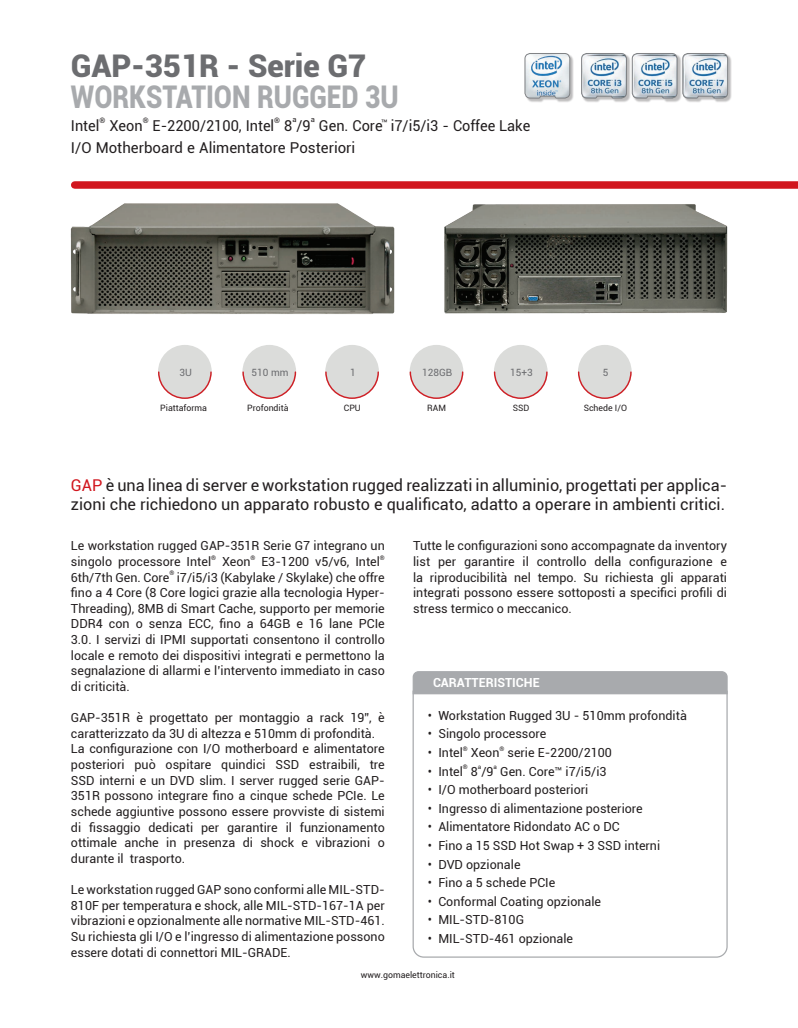
<style>
.page{position:relative;width:798px;height:1028px;background:#fff}
.page>*{position:absolute;margin:0;border:0;box-sizing:border-box;transform-origin:0 0}
.t1{font:900 31.25px "Roboto";color:#a8aaad;scale:.84 1}
.t2{font:900 31.25px "Roboto";color:#6c6d70}
.t3{font:16.25px/18.8px "Roboto";color:#231f20}
.t4{font:15px/22.5px "Roboto";color:#231f20}
.t5{font:12.5px/15.6px "Roboto";color:#231f20;text-align:justify}
.t6{font:700 12.5px "Roboto";color:#fff}
.t7{font:10px "Roboto";color:#6c6d70}
.t8{font:8.75px "Roboto";color:#231f20}
.t9{font:7.5px "Roboto";color:#231f20}
.t10{font:6.25px "Roboto";color:#231f20}
.s1{color:#d1161e}
</style>
<div class="page">
<img style="left:70px;top:203px;width:325px;height:111px">
<img style="left:444px;top:204px;width:284px;height:110px">
<div style="left:158px;top:345px;width:54px;height:53px;background:#dbdcda;border-radius:50%"></div>
<svg style="left:158px;top:370px;width:54px;height:29px"></svg>
<div style="left:242px;top:345px;width:54px;height:53px;background:#dbdcda;border-radius:50%"></div>
<svg style="left:242px;top:370px;width:55px;height:29px"></svg>
<div style="left:325px;top:345px;width:54px;height:53px;background:#dbdcda;border-radius:50%"></div>
<svg style="left:325px;top:371px;width:54px;height:28px"></svg>
<div style="left:409px;top:345px;width:54px;height:53px;background:#dbdcda;border-radius:50%"></div>
<svg style="left:409px;top:370px;width:55px;height:29px"></svg>
<div style="left:493px;top:345px;width:54px;height:53px;background:#dbdcda;border-radius:50%"></div>
<svg style="left:493px;top:370px;width:55px;height:29px"></svg>
<div style="left:577px;top:345px;width:54px;height:53px;background:#dbdcda;border-radius:50%"></div>
<svg style="left:577px;top:370px;width:55px;height:29px"></svg>
<svg style="left:412px;top:695px;width:316px;height:263px"></svg>
<div style="left:412px;top:671px;width:316px;height:24px;background:#a8aaad"></div>
<div style="left:582px;top:54px;width:48px;height:49px;background:#231f20;opacity:.3"></div>
<div style="left:525px;top:54px;width:49px;height:49px;background:#231f20;opacity:.3"></div>
<svg style="left:524px;top:53px;width:46px;height:46px"></svg>
<div style="left:632px;top:54px;width:49px;height:49px;background:#231f20;opacity:.3"></div>
<div style="left:683px;top:54px;width:48px;height:49px;background:#231f20;opacity:.3"></div>
<svg style="left:581px;top:53px;width:147px;height:46px"></svg>
<div style="left:75px;top:181px;width:722px;height:8px;background:#d1161e"></div>
<h1 class="t2" style="left:71px;top:44px;width:297px">GAP-351R - Serie G7</h1>
<h1 class="t1" style="left:71px;top:75px;width:391px">WORKSTATION RUGGED 3U</h1>
<p class="t4" style="left:71px;top:113px;width:30px">Intel</p>
<p class="t9" style="left:99px;top:115px;width:7px">®</p>
<p class="t4" style="left:109px;top:113px;width:35px">Xeon</p>
<p class="t9" style="left:143px;top:115px;width:7px">®</p>
<p class="t4" style="left:152px;top:113px;width:123px">E-2200/2100, Intel</p>
<p class="t9" style="left:274px;top:115px;width:7px">®</p>
<p class="t4" style="left:284px;top:113px;width:28px">8/9</p>
<p class="t9" style="left:292px;top:114px;width:6px">a</p>
<p class="t9" style="left:310px;top:114px;width:6px">a</p>
<p class="t4" style="left:71px;top:113px;width:461px;text-indent:248px">Gen. Core<sup>™</sup> i7/i5/i3 - Coffee Lake<br>I/O Motherboard e Alimentatore Posteriori</p>
<p class="t7" style="left:179px;top:365px;width:14px">3U</p>
<p class="t8" style="left:160px;top:402px;width:48px">Piattaforma</p>
<p class="t7" style="left:251px;top:365px;width:38px">510 mm</p>
<p class="t8" style="left:247px;top:402px;width:43px">Profondità</p>
<p class="t7" style="left:350px;top:365px;width:7px">1</p>
<p class="t8" style="left:343px;top:402px;width:19px">CPU</p>
<p class="t7" style="left:422px;top:365px;width:32px">128GB</p>
<p class="t8" style="left:427px;top:402px;width:20px">RAM</p>
<p class="t7" style="left:510px;top:365px;width:24px">15+3</p>
<p class="t8" style="left:512px;top:402px;width:18px">SSD</p>
<p class="t7" style="left:602px;top:365px;width:7px">5</p>
<p class="t8" style="left:583px;top:401px;width:45px">Schede I/O</p>
<h2 class="t3" style="left:71px;top:475px;width:657px"><span class="s1">GAP</span> è una linea di server e workstation rugged realizzati in alluminio, progettati per applica&shy;zioni che richiedono un apparato robusto e qualificato, adatto a operare in ambienti critici.</h2>
<p class="t5" style="left:71px;top:537px;width:315px">Le workstation rugged GAP-351R Serie G7 integrano un singolo processore Intel</p>
<p class="t10" style="left:211px;top:553px;width:6px">®</p>
<p class="t5" style="left:222px;top:553px;width:30px">Xeon</p>
<p class="t10" style="left:250px;top:553px;width:6px">®</p>
<p class="t5" style="left:261px;top:553px;width:120px">E3-1200 v5/v6, Intel</p>
<p class="t10" style="left:380px;top:553px;width:6px">®</p>
<p class="t5" style="left:71px;top:569px;width:100px">6th/7th Gen. Core</p>
<p class="t10" style="left:169px;top:568px;width:6px">®</p>
<p class="t5" style="left:71px;top:569px;width:315px;text-indent:106px">i7/i5/i3 (Kabylake / Skylake) che offre fino a 4 Core (8 Core logici grazie alla tecnologia Hyper-Threading), 8MB di Smart Cache, supporto per memorie DDR4 con o senza ECC, fino a 64GB e 16 lane PCIe 3.0. I servizi di IPMI supportati consentono il controllo locale e remoto dei dispositivi integrati e permettono la segnalazione di allarmi e l’intervento immediato in caso di criticità.</p>
<p class="t5" style="left:71px;top:709px;width:315px;text-align:left">GAP-351R è progettato per montaggio a rack 19”, è caratterizzato da 3U di altezza e 510mm di profondità.<br>La configurazione con I/O motherboard e alimentatore posteriori può ospitare quindici SSD estraibili, tre SSD interni e un DVD slim. I server rugged serie GAP-351R possono integrare fino a cinque schede PCIe. Le schede aggiuntive possono essere provviste di sistemi di fissaggio dedicati per garantire il funzionamento ottimale anche in presenza di shock e vibrazioni o durante il trasporto.</p>
<p class="t5" style="left:71px;top:881px;width:315px">Le workstation rugged GAP sono conformi alle MIL-STD-810F per temperatura e shock, alle MIL-STD-167-1A per vibrazioni e opzionalmente alle normative MIL-STD-461.<br>Su richiesta gli I/O e l’ingresso di alimentazione possono essere dotati di connettori MIL-GRADE.</p>
<p class="t5" style="left:413px;top:537px;width:315px">Tutte le configurazioni sono accompagnate da inventory list per garantire il controllo della configurazione e la riproducibilità nel tempo. Su richiesta gli apparati integrati possono essere sottoposti a specifici profili di stress termico o meccanico.</p>
<p class="t6" style="left:433px;top:674px;width:108px">CARATTERISTICHE</p>
<p class="t5" style="left:427px;top:707px;width:260px">• Workstation Rugged 3U - 510mm profondità</p>
<p class="t5" style="left:427px;top:725px;width:120px">• Singolo processore</p>
<p class="t5" style="left:427px;top:744px;width:37px">• Intel</p>
<p class="t10" style="left:462px;top:744px;width:6px">®</p>
<p class="t5" style="left:471px;top:744px;width:30px">Xeon</p>
<p class="t10" style="left:499px;top:744px;width:6px">®</p>
<p class="t5" style="left:507px;top:744px;width:106px">serie E-2200/2100</p>
<p class="t5" style="left:427px;top:763px;width:37px">• Intel</p>
<p class="t10" style="left:462px;top:762px;width:6px">®</p>
<p class="t5" style="left:471px;top:763px;width:24px">8/9</p>
<p class="t10" style="left:478px;top:762px;width:5px">a</p>
<p class="t10" style="left:493px;top:762px;width:5px">a</p>
<p class="t5" style="left:500px;top:763px;width:108px">Gen. Core™ i7/i5/i3</p>
<p class="t5" style="left:427px;top:781px;width:162px">• I/O motherboard posteriori</p>
<p class="t5" style="left:427px;top:800px;width:216px">• Ingresso di alimentazione posteriore</p>
<p class="t5" style="left:427px;top:818px;width:193px">• Alimentatore Ridondato AC o DC</p>
<p class="t5" style="left:427px;top:837px;width:234px">• Fino a 15 SSD Hot Swap + 3 SSD interni</p>
<p class="t5" style="left:427px;top:856px;width:94px">• DVD opzionale</p>
<p class="t5" style="left:427px;top:874px;width:129px">• Fino a 5 schede PCIe</p>
<p class="t5" style="left:427px;top:893px;width:175px">• Conformal Coating opzionale</p>
<p class="t5" style="left:427px;top:911px;width:98px">• MIL-STD-810G</p>
<p class="t5" style="left:427px;top:930px;width:147px">• MIL-STD-461 opzionale</p>
<p class="t8" style="left:360px;top:968px;width:95px">www.gomaelettronica.it</p>
</div>
